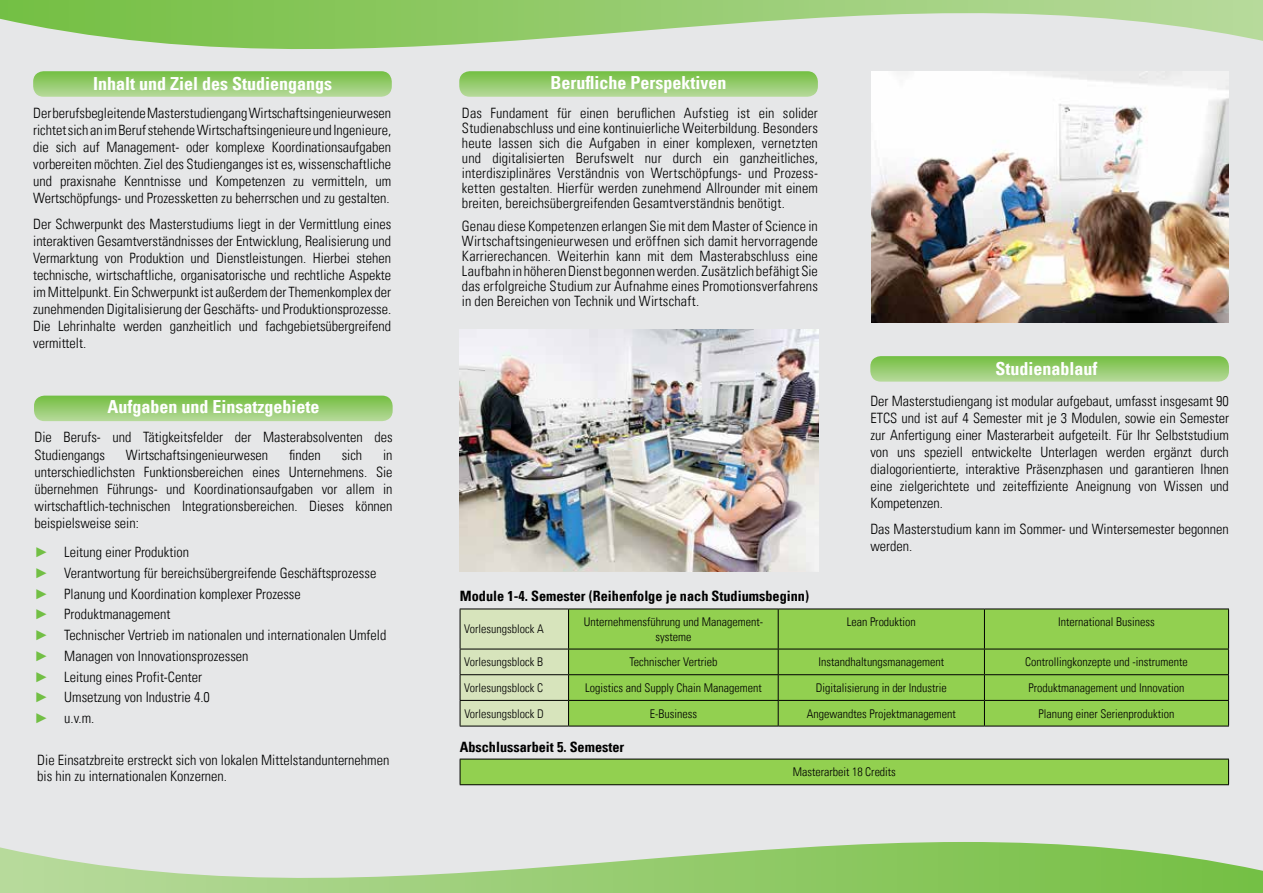
<style>
.page{position:relative;width:1263px;height:893px;background:#fff}
.page>*{position:absolute;margin:0;border:0;box-sizing:border-box;transform-origin:0 0}
.t1{font:18px "Univers Com 67 Bold Cond";color:#fff}
.t2{font:14.25px/17.1px "Univers Com 47 Light Cond";color:#000;text-align:justify}
.t3{font:14.25px "Univers Com 67 Bold Cond";color:#000}
.t4{font:12px/14.4px "Univers Com 47 Light Cond";color:#000;text-align:center}
.s1{font-family:"Times New Roman";color:#72bf44}
</style>
<div class="page">
<div style="left:0;top:0;width:1263px;height:885px;background:#e6e7e8"></div>
<svg style="left:0;top:0;width:1263px;height:49px"></svg>
<svg style="left:0;top:842px;width:1263px;height:51px"></svg>
<div style="left:460px;top:609px;width:108px;height:40px;background:#d7e4bc"></div>
<div style="left:568px;top:609px;width:210px;height:40px;background:#92d050"></div>
<div style="left:778px;top:609px;width:206px;height:40px;background:#92d050"></div>
<div style="left:984px;top:609px;width:244px;height:40px;background:#92d050"></div>
<hr style="left:568px;top:609px;width:210px;height:1px;background:#000">
<hr style="left:778px;top:609px;width:206px;height:1px;background:#000">
<hr style="left:778px;top:609px;width:1px;height:40px;background:#000">
<hr style="left:984px;top:609px;width:245px;height:1px;background:#000">
<hr style="left:984px;top:609px;width:1px;height:40px;background:#000">
<hr style="left:1228px;top:609px;width:1px;height:40px;background:#000">
<hr style="left:568px;top:726px;width:210px;height:1px;background:#000">
<hr style="left:778px;top:726px;width:206px;height:1px;background:#000">
<hr style="left:984px;top:726px;width:245px;height:1px;background:#000">
<hr style="left:460px;top:609px;width:108px;height:1px;background:#000">
<hr style="left:460px;top:609px;width:1px;height:40px;background:#000">
<hr style="left:568px;top:609px;width:1px;height:40px;background:#000">
<svg style="left:460px;top:649px;width:769px;height:77px;background:#94c95b"></svg>
<hr style="left:460px;top:726px;width:108px;height:1px;background:#000">
<div style="left:460px;top:759px;width:768px;height:26px;background:#92d050"></div>
<hr style="left:460px;top:759px;width:769px;height:1px;background:#000">
<svg style="left:460px;top:759px;width:1px;height:25px"></svg>
<svg style="left:1228px;top:759px;width:1px;height:25px"></svg>
<hr style="left:460px;top:784px;width:769px;height:1px;background:#000">
<img style="left:460px;top:330px;width:359px;height:242px">
<svg style="left:33px;top:71px;width:359px;height:26px;background:#97cc71"></svg>
<svg style="left:870px;top:356px;width:359px;height:26px;background:#97cc71"></svg>
<svg style="left:459px;top:71px;width:359px;height:26px;background:#97cc71"></svg>
<svg style="left:34px;top:396px;width:359px;height:25px;background:#95cb6f"></svg>
<img style="left:872px;top:71px;width:357px;height:251px">
<p class="t1" style="left:93px;top:73px;width:241px">Inhalt und Ziel des Studiengangs</p>
<p class="t2" style="left:33px;top:104px;width:360px">Der berufsbegleitende Masterstudiengang Wirtschaftsingenieurwesen richtet sich an im Beruf stehende Wirtschaftsingenieure und Ingenieure, die sich auf Management- oder komplexe Koordinationsaufgaben vorbereiten möchten. Ziel des Studienganges ist es, wissenschaftliche und praxisnahe Kenntnisse und Kompetenzen zu vermitteln, um Wertschöpfungs- und Prozessketten zu beherrschen und zu gestalten.</p>
<p class="t2" style="left:33px;top:215px;width:360px">Der Schwerpunkt des Masterstudiums liegt in der Vermittlung eines interaktiven Gesamtverständnisses der Entwicklung, Realisierung und Vermarktung von Produktion und Dienstleistungen. Hierbei stehen technische, wirtschaftliche, organisatorische und rechtliche Aspekte im Mittelpunkt. Ein Schwerpunkt ist außerdem der Themenkomplex der zunehmenden Digitalisierung der Geschäfts- und Produktionsprozesse.<br>Die Lehrinhalte werden ganzheitlich und fachgebietsübergreifend vermittelt.</p>
<p class="t1" style="left:108px;top:395px;width:214px">Aufgaben und Einsatzgebiete</p>
<p class="t2" style="left:34px;top:429px;width:360px">Die Berufs- und Tätigkeitsfelder der Masterabsolventen des<br>Studiengangs</p>
<p class="t2" style="left:126px;top:446px;width:144px">Wirtschaftsingenieurwesen</p>
<p class="t2" style="left:289px;top:446px;width:33px">finden</p>
<p class="t2" style="left:342px;top:446px;width:22px">sich</p>
<p class="t2" style="left:34px;top:446px;width:360px;text-indent:349px">in unterschiedlichsten Funktionsbereichen eines Unternehmens. Sie übernehmen Führungs- und Koordinationsaufgaben vor allem in wirtschaftlich-technischen Integrationsbereichen. Dieses können beispielsweise sein:</p>
<p class="t2" style="left:34px;top:542px;width:353px;line-height:20.7px;text-align:left"><span class="s1">►</span> Leitung einer Produktion<br><span class="s1">►</span> Verantwortung für bereichsübergreifende Geschäftsprozesse <span class="s1">►</span> Planung und Koordination komplexer Prozesse<br><span class="s1">►</span> Produktmanagement<br><span class="s1">►</span> Technischer Vertrieb im nationalen und internationalen Umfeld <span class="s1">►</span> Managen von Innovationsprozessen<br><span class="s1">►</span> Leitung eines Profit-Center<br><span class="s1">►</span> Umsetzung von Industrie 4.0<br><span class="s1">►</span> u.v.m.</p>
<p class="t2" style="left:37px;top:751px;width:354px;line-height:16.5px">Die Einsatzbreite erstreckt sich von lokalen Mittelstandunternehmen bis hin zu internationalen Konzernen.</p>
<p class="t1" style="left:550px;top:72px;width:178px">Berufliche Perspektiven</p>
<p class="t2" style="left:462px;top:105px;width:357px;line-height:15px">Das Fundament für einen beruflichen Aufstieg ist ein solider Studienabschluss und eine kontinuierliche Weiterbildung. Besonders heute lassen sich die Aufgaben in einer komplexen, vernetzten und digitalisierten Berufswelt nur durch ein ganzheitliches, interdisziplinäres Verständnis von Wertschöpfungs- und Prozess&shy;ketten gestalten. Hierfür werden zunehmend Allrounder mit einem breiten, bereichsübergreifenden Gesamtverständnis benötigt.</p>
<p class="t2" style="left:462px;top:219px;width:357px;line-height:15px">Genau diese Kompetenzen erlangen Sie mit dem Master of Science in Wirtschaftsingenieurwesen und eröffnen sich damit hervorragende Karrierechancen. Weiterhin kann mit dem Masterabschluss eine Laufbahn in höheren Dienst begonnen werden. Zusätzlich befähigt Sie das erfolgreiche Studium zur Aufnahme eines Promotionsverfahrens in den Bereichen von Technik und Wirtschaft.</p>
<p class="t1" style="left:995px;top:357px;width:104px">Studienablauf</p>
<p class="t2" style="left:870px;top:392px;width:360px">Der Masterstudiengang ist modular aufgebaut, umfasst insgesamt 90<br>ETCS und ist auf 4 Semester mit je 3 Modulen, sowie ein Semester zur Anfertigung einer Masterarbeit aufgeteilt. Für Ihr Selbststudium von uns speziell entwickelte Unterlagen werden ergänzt durch dialogorientierte, interaktive Präsenzphasen und garantieren Ihnen eine zielgerichtete und zeiteffiziente Aneignung von Wissen und Kompetenzen.</p>
<p class="t2" style="left:870px;top:520px;width:360px">Das Masterstudium kann im Sommer- und Wintersemester begonnen werden.</p>
<p class="t3" style="left:460px;top:588px;width:351px">Module 1-4. Semester (Reihenfolge je nach Studiumsbeginn)</p>
<p class="t4" style="left:464px;top:622px;width:81px">Vorlesungsblock A</p>
<p class="t4" style="left:584px;top:615px;width:181px">Unternehmensführung und Management&shy;systeme</p>
<p class="t4" style="left:847px;top:615px;width:71px">Lean Produktion</p>
<p class="t4" style="left:1058px;top:615px;width:98px">International Business</p>
<p class="t4" style="left:464px;top:655px;width:80px">Vorlesungsblock B</p>
<p class="t4" style="left:629px;top:655px;width:89px">Technischer Vertrieb</p>
<p class="t4" style="left:818px;top:655px;width:127px">Instandhaltungsmanagement</p>
<p class="t4" style="left:1025px;top:655px;width:164px">Controllingkonzepte und -instrumente</p>
<p class="t4" style="left:464px;top:680px;width:80px">Vorlesungsblock C</p>
<p class="t4" style="left:585px;top:680px;width:178px">Logistics and Supply Chain Management</p>
<p class="t4" style="left:816px;top:680px;width:133px">Digitalisierung in der Industrie</p>
<p class="t4" style="left:1028px;top:680px;width:157px">Produktmanagement und Innovation</p>
<p class="t4" style="left:464px;top:706px;width:81px">Vorlesungsblock D</p>
<p class="t4" style="left:650px;top:706px;width:49px">E-Business</p>
<p class="t4" style="left:807px;top:706px;width:151px">Angewandtes Projektmanagement</p>
<p class="t4" style="left:1038px;top:706px;width:137px">Planung einer Serienproduktion</p>
<p class="t3" style="left:460px;top:738px;width:166px">Abschlussarbeit 5. Semester</p>
<p class="t4" style="left:793px;top:765px;width:105px">Masterarbeit 18 Credits</p>
</div>
